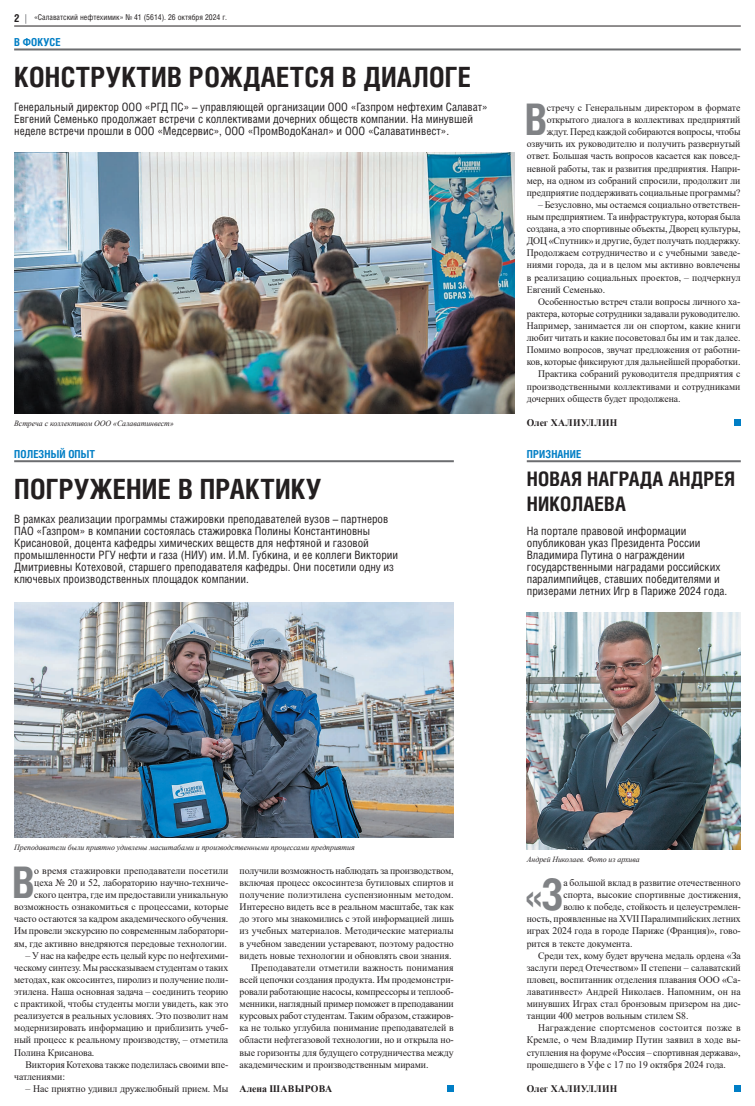
<style>
.page{position:relative;width:755px;height:1106px;background:#fff}
.page>*{position:absolute;margin:0;border:0;box-sizing:border-box;transform-origin:0 0}
.t1{font:700 43.5px "Helios Cond";color:#808285}
.t2{font:700 27.9px "Helios Cond";letter-spacing:.01em;color:#231f20}
.t3{font:700 20px/24.2px "Helios Cond";letter-spacing:.01em;color:#231f20}
.t4{font:11.5px/12.1px "Helios Cond";color:#231f20}
.t5{font:700 11px "Helios Cond";letter-spacing:.01em;color:#007ec5}
.t6{font:700 11px "Helios Cond";color:#231f20}
.t7{font:10px/12.1px "Times New Roman";letter-spacing:-.005em;color:#231f20;text-align:right}
.t8{font:700 10px "Times New Roman";letter-spacing:.03em;color:#231f20}
.t9{font:10px "Times New Roman";letter-spacing:.015em;color:#231f20}
.t10{font:10px "Times New Roman";letter-spacing:.025em;color:#231f20}
.t11{font:italic 8px "Times New Roman";letter-spacing:-.005em;color:#231f20}
.t12{font:8px "Helios Cond";color:#231f20}
</style>
<div class="page">
<hr style="left:14px;top:48px;width:726px;height:2px;background:#6c6d70">
<hr style="left:14px;top:460px;width:439px;height:2px;background:#6c6d70">
<hr style="left:526px;top:460px;width:214px;height:2px;background:#6c6d70">
<hr style="left:14px;top:26px;width:726px;height:1px;background:#231f20">
<img style="left:14px;top:602px;width:439px;height:235px">
<img style="left:526px;top:613px;width:214px;height:236px">
<div style="left:733px;top:1085px;width:7px;height:6px;background:#007ec5"></div>
<div style="left:446px;top:1085px;width:7px;height:6px;background:#007ec5"></div>
<div style="left:733px;top:419px;width:7px;height:7px;background:#007ec5"></div>
<img style="left:14px;top:152px;width:500px;height:262px">
<p class="t6" style="left:14px;top:11px;width:7px">2</p>
<p class="t12" style="left:34px;top:12px;width:194px">«Салаватский нефтехимик» № 41 (5614). 26 октября 2024 г.</p>
<p class="t5" style="left:14px;top:35px;width:48px">В ФОКУСЕ</p>
<h2 class="t2" style="left:14px;top:58px;width:458px">КОНСТРУКТИВ РОЖДАЕТСЯ В ДИАЛОГЕ</h2>
<p class="t4" style="left:14px;top:101px;width:474px">Генеральный директор ООО «РГД ПС» – управляющей организации ООО «Газпром нефтехим Салават»<br>Евгений Семенько продолжает встречи с коллективами дочерних обществ компании. На минувшей неделе встречи прошли в ООО «Медсервис», ООО «ПромВодоКанал» и ООО «Салаватинвест».</p>
<p class="t11" style="left:14px;top:418px;width:161px">Встреча с коллективом ООО «Салаватинвест»</p>
<h1 class="t1" style="left:524px;top:90px;width:24px">В</h1>
<p class="t7" style="left:526px;top:101px;width:215px">стречу с Генеральным директором в формате открытого диалога в коллективах предприятий ждут. Перед каждой собираются вопросы, чтобы озвучить их руководителю и получить развернутый ответ. Большая часть вопросов касается как повсед&shy;невной работы, так и развития предприятия. Напри&shy;мер, на одном из собраний спросили, продолжит ли предприятие поддерживать социальные программы?</p>
<p class="t7" style="left:526px;top:198px;width:215px;text-align:justify;text-indent:11px">– Безусловно, мы остаемся социально ответствен&shy;ным предприятием. Та инфраструктура, которая была создана, а это спортивные объекты, Дворец культуры, ДОЦ «Спутник» и другие, будет получать поддержку.<br>Продолжаем сотрудничество и с учебными заведе&shy;ниями города, да и в целом мы активно вовлечены в реализацию социальных проектов, – подчеркнул Евгений Семенько.</p>
<p class="t7" style="left:537px;top:295px;width:204px">Особенностью встреч стали вопросы личного ха-</p>
<p class="t7" style="left:526px;top:307px;width:215px">рактера, которые сотрудники задавали руководителю.</p>
<p class="t7" style="left:526px;top:319px;width:215px">Например, занимается ли он спортом, какие книги</p>
<p class="t7" style="left:526px;top:331px;width:215px">любит читать и какие посоветовал бы им и так далее.</p>
<p class="t7" style="left:526px;top:343px;width:215px">Помимо вопросов, звучат предложения от работни-</p>
<p class="t7" style="left:526px;top:355px;width:215px">ков, которые фиксируют для дальнейшей проработки.</p>
<p class="t7" style="left:537px;top:368px;width:204px">Практика собраний руководителя предприятия с</p>
<p class="t7" style="left:526px;top:380px;width:215px">производственными коллективами и сотрудниками</p>
<p class="t7" style="left:526px;top:392px;width:155px">дочерних обществ будет продолжена.</p>
<p class="t8" style="left:526px;top:415px;width:92px">Олег ХАЛИУЛЛИН</p>
<p class="t5" style="left:14px;top:446px;width:82px">ПОЛЕЗНЫЙ ОПЫТ</p>
<p class="t5" style="left:526px;top:446px;width:56px">ПРИЗНАНИЕ</p>
<h2 class="t2" style="left:14px;top:469px;width:308px">ПОГРУЖЕНИЕ В ПРАКТИКУ</h2>
<p class="t4" style="left:14px;top:512px;width:385px">В рамках реализации программы стажировки преподавателей вузов – партнеров ПАО «Газпром» в компании состоялась стажировка Полины Константиновны Крисановой, доцента кафедры химических веществ для нефтяной и газовой промышленности РГУ нефти и газа (НИУ) им. И.М. Губкина, и ее коллеги Виктории Дмитриевны Котеховой, старшего преподавателя кафедры. Они посетили одну из ключевых производственных площадок компании.</p>
<h3 class="t3" style="left:526px;top:467px;width:209px">НОВАЯ НАГРАДА АНДРЕЯ<br>НИКОЛАЕВА</h3>
<p class="t4" style="left:526px;top:524px;width:202px">На портале правовой информации опубликован указ Президента России Владимира Путина о награждении государственными наградами российских паралимпийцев, ставших победителями и призерами летних Игр в Париже 2024 года.</p>
<p class="t11" style="left:14px;top:841px;width:342px">Преподаватели были приятно удивлены масштабами и производственными процессами предприятия</p>
<h1 class="t1" style="left:12px;top:853px;width:24px">В</h1>
<p class="t7" style="left:14px;top:864px;width:215px">о время стажировки преподаватели посетили цеха № 20 и 52, лабораторию научно-техниче&shy;ского центра, где им предоставили уникальную возможность ознакомиться с процессами, которые часто остаются за кадром академического обучения.<br>Им провели экскурсию по современным лаборатори&shy;ям, где активно внедряются передовые технологии.</p>
<p class="t7" style="left:14px;top:949px;width:215px;text-align:justify;text-indent:11px">– У нас на кафедре есть целый курс по нефтехими&shy;ческому синтезу. Мы рассказываем студентам о таких методах, как оксосинтез, пиролиз и получение поли&shy;этилена. Наша основная задача – соединить теорию с практикой, чтобы студенты могли увидеть, как это реализуется в реальных условиях. Это позволит нам модернизировать информацию и приблизить учеб&shy;ный процесс к реальному производству, – отметила Полина Крисанова.</p>
<p class="t7" style="left:14px;top:1057px;width:215px;text-align:left;text-indent:11px">Виктория Котехова также поделилась своими впе&shy;чатлениями:</p>
<p class="t7" style="left:25px;top:1082px;width:204px">– Нас приятно удивил дружелюбный прием. Мы</p>
<p class="t7" style="left:239px;top:864px;width:215px">получили возможность наблюдать за производством,</p>
<p class="t7" style="left:239px;top:876px;width:215px">включая процесс оксосинтеза бутиловых спиртов и</p>
<p class="t7" style="left:239px;top:888px;width:215px">получение полиэтилена суспензионным методом.</p>
<p class="t7" style="left:239px;top:900px;width:215px">Интересно видеть все в реальном масштабе, так как</p>
<p class="t7" style="left:239px;top:912px;width:215px">до этого мы знакомились с этой информацией лишь</p>
<p class="t7" style="left:239px;top:924px;width:215px">из учебных материалов. Методические материалы</p>
<p class="t7" style="left:239px;top:936px;width:215px">в учебном заведении устаревают, поэтому радостно</p>
<p class="t7" style="left:239px;top:949px;width:213px">видеть новые технологии и обновлять свои знания.</p>
<p class="t9" style="left:251px;top:960px;width:204px">Преподаватели отметили важность понимания</p>
<p class="t7" style="left:239px;top:973px;width:215px">всей цепочки создания продукта. Им продемонстри-</p>
<p class="t7" style="left:239px;top:985px;width:215px">ровали работающие насосы, компрессоры и теплооб-</p>
<p class="t7" style="left:239px;top:997px;width:215px">менники, наглядный пример поможет в преподавании</p>
<p class="t7" style="left:239px;top:1009px;width:215px">курсовых работ студентам. Таким образом, стажиров-</p>
<p class="t7" style="left:239px;top:1021px;width:215px">ка не только углубила понимание преподавателей в</p>
<p class="t7" style="left:239px;top:1033px;width:215px">области нефтегазовой технологии, но и открыла но-</p>
<p class="t7" style="left:239px;top:1045px;width:215px">вые горизонты для будущего сотрудничества между</p>
<p class="t7" style="left:239px;top:1057px;width:190px">академическим и производственным мирами.</p>
<p class="t8" style="left:239px;top:1081px;width:94px">Алена ШАВЫРОВА</p>
<p class="t11" style="left:526px;top:853px;width:114px">Андрей Николаев. Фото из архива</p>
<h1 class="t1" style="left:525px;top:865px;width:39px">«З</h1>
<p class="t7" style="left:563px;top:876px;width:179px">а большой вклад в развитие отечественного</p>
<p class="t7" style="left:563px;top:888px;width:179px">спорта, высокие спортивные достижения,</p>
<p class="t7" style="left:563px;top:900px;width:179px">волю к победе, стойкость и целеустремлен-</p>
<p class="t7" style="left:526px;top:912px;width:215px">ность, проявленные на XVII Паралимпийских летних</p>
<p class="t7" style="left:526px;top:924px;width:215px">играх 2024 года в городе Париже (Франция)», гово-</p>
<p class="t7" style="left:526px;top:936px;width:107px">рится в тексте документа.</p>
<p class="t7" style="left:537px;top:949px;width:204px">Среди тех, кому будет вручена медаль ордена «За</p>
<p class="t7" style="left:526px;top:961px;width:215px">заслуги перед Отечеством» II степени – салаватский</p>
<p class="t7" style="left:526px;top:973px;width:215px">пловец, воспитанник отделения плавания ООО «Са-</p>
<p class="t7" style="left:526px;top:985px;width:215px">лаватинвест» Андрей Николаев. Напомним, он на</p>
<p class="t7" style="left:526px;top:997px;width:215px">минувших Играх стал бронзовым призером на дис-</p>
<p class="t7" style="left:526px;top:1009px;width:163px">танции 400 метров вольным стилем S8.</p>
<p class="t10" style="left:537px;top:1020px;width:204px">Награждение спортсменов состоится позже в</p>
<p class="t7" style="left:526px;top:1033px;width:215px">Кремле, о чем Владимир Путин заявил в ходе вы-</p>
<p class="t7" style="left:526px;top:1045px;width:215px">ступления на форуме «Россия – спортивная держава»,</p>
<p class="t7" style="left:526px;top:1057px;width:200px">прошедшего в Уфе с 17 по 19 октября 2024 года.</p>
<p class="t8" style="left:526px;top:1081px;width:92px">Олег ХАЛИУЛЛИН</p>
</div>
